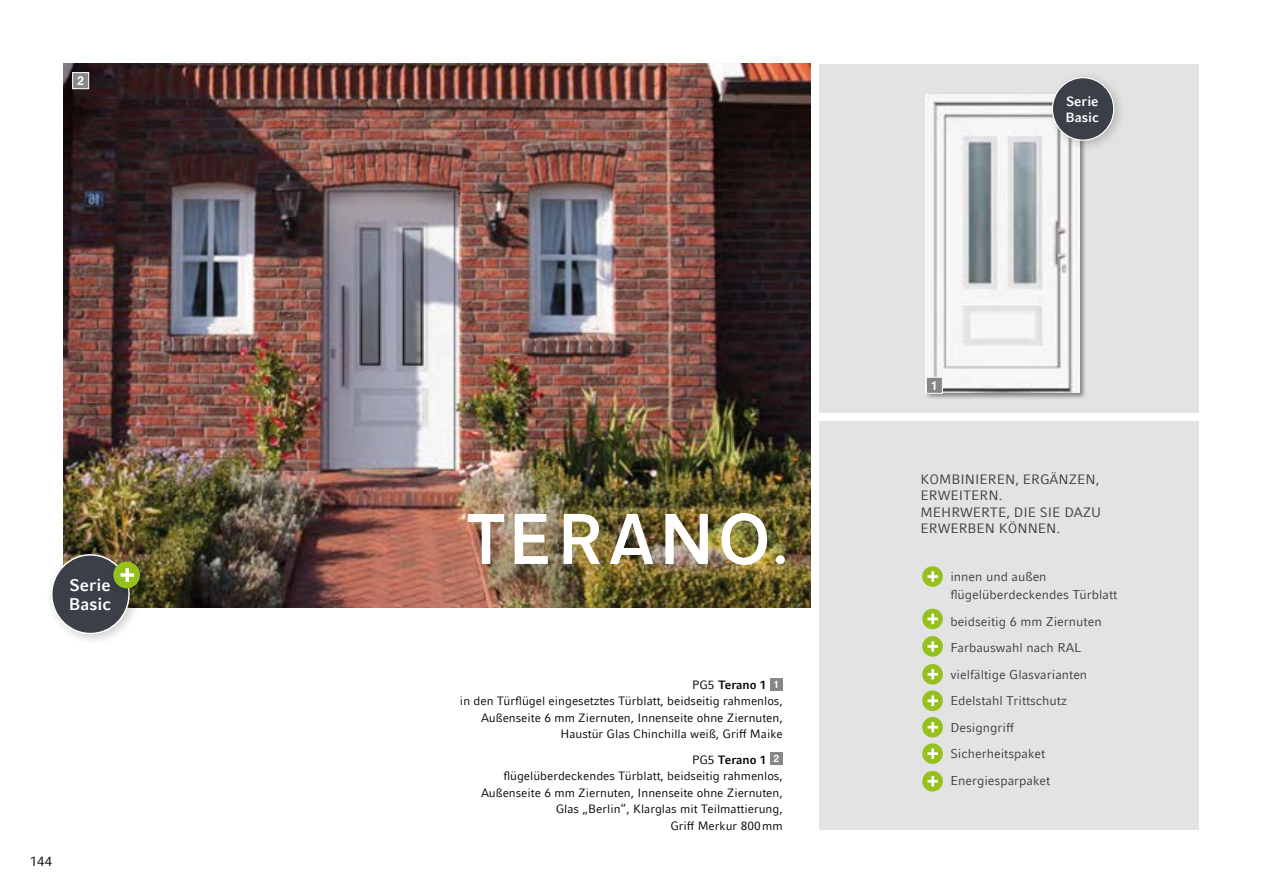
<style>
.page{position:relative;width:1263px;height:893px;background:#fff}
.page>*{position:absolute;margin:0;border:0;box-sizing:border-box;transform-origin:0 0}
.t1{font:500 75px "Transport D";color:#fff}
.t2{font:700 16.8px/19.2px "Compatil Fact LT Pro";color:#fff}
.t3{font:13.5px/16.5px "Compatil Fact LT Pro";color:#3c3c3b}
.t4{font:13.5px "Compatil Fact LT Pro";color:#000}
.t5{font:700 13.35px/15.1px "Compatil Fact LT Pro";color:#fff}
.t6{font:12.75px/26.5px "Compatil Fact LT Pro";color:#3c3c3b}
.t7{font:12px/16.5px "Compatil Fact LT Pro";color:#000;text-align:right}
.t8{font:500 12px "Europa Gro SBOP";color:#fff}
.s1{font-weight:700}
.s2{font-family:"Europa Gro SBOP";font-weight:500;font-size:9.9px;color:#fff}
</style>
<div class="page">
<div style="left:820px;top:421px;width:379px;height:408px;background:#e3e3e3"></div>
<div style="left:922px;top:566px;width:21px;height:21px;background:#95c11f;border-radius:50%"></div>
<svg style="left:927px;top:571px;width:11px;height:11px"></svg>
<div style="left:922px;top:609px;width:21px;height:20px;background:#95c11f;border-radius:50%"></div>
<svg style="left:927px;top:614px;width:11px;height:10px"></svg>
<div style="left:922px;top:636px;width:21px;height:21px;background:#95c11f;border-radius:50%"></div>
<svg style="left:927px;top:641px;width:11px;height:11px"></svg>
<div style="left:922px;top:664px;width:21px;height:21px;background:#95c11f;border-radius:50%"></div>
<svg style="left:927px;top:669px;width:11px;height:10px"></svg>
<div style="left:922px;top:690px;width:21px;height:21px;background:#95c11f;border-radius:50%"></div>
<svg style="left:927px;top:695px;width:11px;height:11px"></svg>
<div style="left:922px;top:717px;width:21px;height:20px;background:#95c11f;border-radius:50%"></div>
<svg style="left:927px;top:722px;width:11px;height:10px"></svg>
<div style="left:922px;top:743px;width:21px;height:21px;background:#95c11f;border-radius:50%"></div>
<svg style="left:927px;top:748px;width:11px;height:11px"></svg>
<div style="left:922px;top:771px;width:21px;height:20px;background:#95c11f;border-radius:50%"></div>
<svg style="left:927px;top:776px;width:11px;height:10px"></svg>
<div style="left:820px;top:64px;width:379px;height:348px;background:#e3e3e3"></div>
<div style="left:924px;top:93px;width:163px;height:307px;background:#000;opacity:.44"></div>
<img style="left:926px;top:94px;width:153px;height:298px">
<div style="left:926px;top:377px;width:16px;height:16px;background:#878787"></div>
<div style="left:926px;top:377px;width:17px;height:17px;border:1px solid #fff"></div>
<img style="left:64px;top:64px;width:746px;height:543px">
<div style="left:770px;top:678px;width:13px;height:12px;background:#878787"></div>
<div style="left:770px;top:752px;width:13px;height:13px;background:#878787"></div>
<div style="left:73px;top:73px;width:16px;height:16px;background:#878787"></div>
<div style="left:72px;top:72px;width:17px;height:17px;border:1px solid #fff"></div>
<div style="left:1046px;top:71px;width:80px;height:82px;background:#000;opacity:.2"></div>
<div style="left:1052px;top:78px;width:62px;height:62px;background:#3a3f48;border-radius:50%"></div>
<div style="left:1052px;top:77px;width:62px;height:64px;border:1px solid #fff;border-radius:50%"></div>
<div style="left:45px;top:548px;width:96px;height:98px;background:#000;opacity:.2"></div>
<div style="left:52px;top:555px;width:77px;height:78px;background:#3a3f48;border-radius:50%"></div>
<div style="left:51px;top:554px;width:79px;height:80px;border:2px solid #fff;border-radius:50%"></div>
<div style="left:108px;top:556px;width:44px;height:44px;background:#000;opacity:.2"></div>
<div style="left:113px;top:562px;width:27px;height:26px;background:#95c11f;border-radius:50%"></div>
<svg style="left:121px;top:568px;width:13px;height:14px"></svg>
<p class="t8" style="left:77px;top:73px;width:8px">2</p>
<h2 class="t2" style="left:69px;top:576px;width:44px">Serie<br>Basic</h2>
<p class="t4" style="left:30px;top:853px;width:24px">144</p>
<h1 class="t1" style="left:466px;top:493px;width:326px">TERANO.</h1>
<p class="t7" style="left:460px;top:677px;width:324px">PG5 <span class="s1">Terano 1</span> <span class="s2">1<br></span>in den Türflügel eingesetztes Türblatt, beidseitig rahmenlos, Außenseite 6 mm Ziernuten, Innenseite ohne Ziernuten, Haustür Glas Chinchilla weiß, Griff Maike</p>
<p class="t7" style="left:481px;top:751px;width:303px">PG5 <span class="s1">Terano 1</span> <span class="s2">2<br></span>flügelüberdeckendes Türblatt, beidseitig rahmenlos, Außenseite 6 mm Ziernuten, Innenseite ohne Ziernuten, Glas „Berlin“, Klarglas mit Teilmattierung,<br>Griff Merkur 800mm</p>
<p class="t8" style="left:931px;top:378px;width:8px">1</p>
<p class="t5" style="left:1065px;top:94px;width:35px">Serie<br>Basic</p>
<p class="t3" style="left:921px;top:471px;width:182px">KOMBINIEREN, ERGÄNZEN,<br>ERWEITERN.<br>MEHRWERTE, DIE SIE DAZU<br>ERWERBEN KÖNNEN.</p>
<p class="t6" style="left:950px;top:568px;width:168px;line-height:18px">innen und außen flügelüberdeckendes Türblatt</p>
<p class="t6" style="left:950px;top:608px;width:153px">beidseitig 6 mm Ziernuten<br>Farbauswahl nach RAL vielfältige Glasvarianten<br>Edelstahl Trittschutz<br>Designgriff<br>Sicherheitspaket<br>Energiesparpaket</p>
</div>
